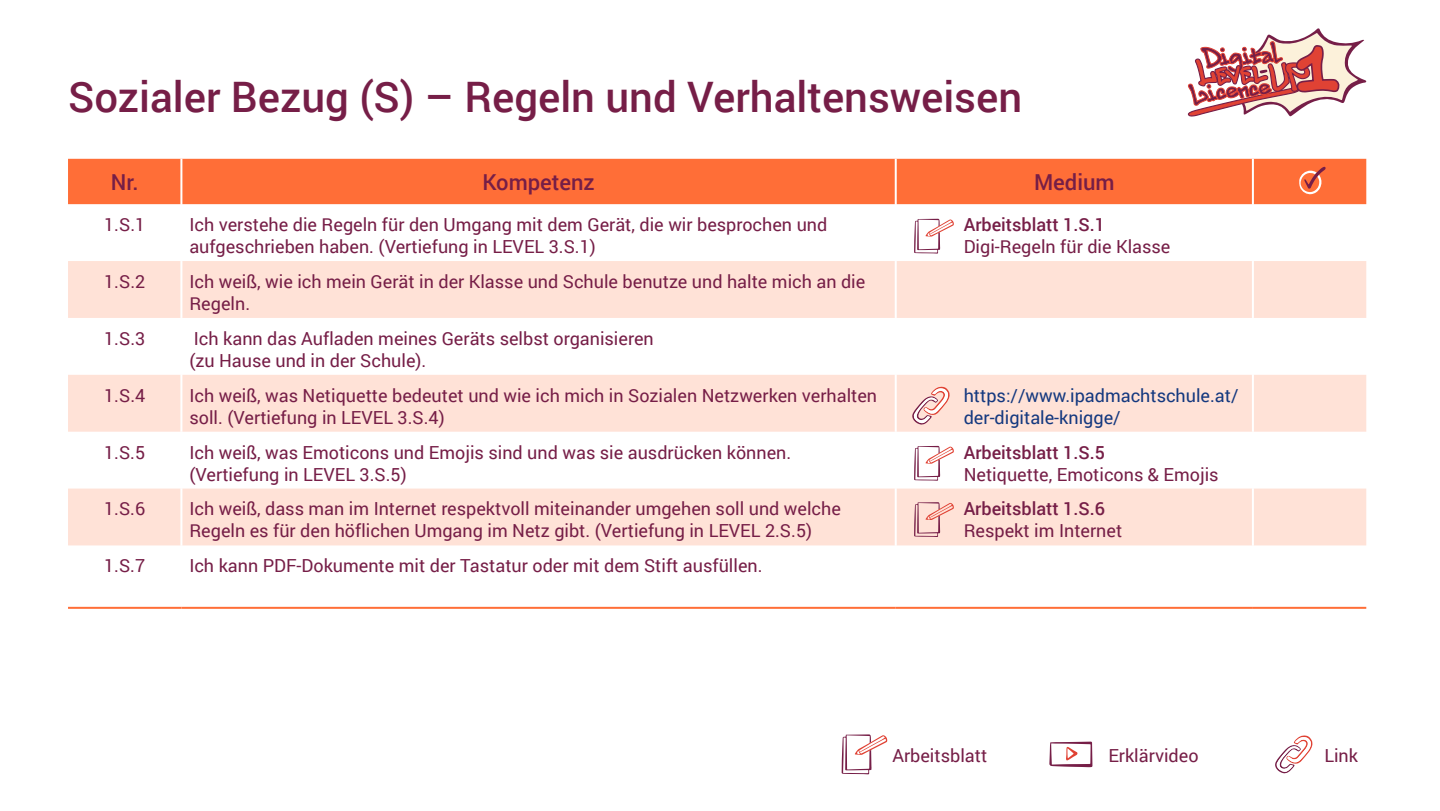
<style>
.page{position:relative;width:1440px;height:811px;background:#fff}
.page>*{position:absolute;margin:0;border:0;box-sizing:border-box;transform-origin:0 0}
.t1{font:500 42px "Roboto";color:#761e47}
.t2{font:500 22px "Roboto";color:#761e47}
.t3{font:18px/22px "Roboto";color:#761e47}
.t4{font:500 18px "Roboto";color:#761e47}
.t5{font:18px/22px "Roboto";color:#14387f}
</style>
<div class="page">
<svg style="left:1049px;top:741px;width:43px;height:26px"></svg>
<svg style="left:842px;top:734px;width:45px;height:40px"></svg>
<svg style="left:1275px;top:735px;width:38px;height:38px"></svg>
<svg style="left:1188px;top:28px;width:178px;height:88px"></svg>
<div style="left:68px;top:159px;width:1298px;height:45px;background:#ff6e37"></div>
<div style="left:68px;top:261px;width:1298px;height:57px;background:#ffe2d7"></div>
<svg style="left:68px;top:375px;width:1298px;height:170px;fill:#ffe2d7"></svg>
<hr style="left:180px;top:159px;width:2px;height:45px;background:#fff">
<hr style="left:895px;top:159px;width:2px;height:45px;background:#fff">
<hr style="left:1252px;top:159px;width:2px;height:45px;background:#fff">
<hr style="left:180px;top:261px;width:2px;height:57px;background:#fff">
<hr style="left:895px;top:261px;width:2px;height:57px;background:#fff">
<hr style="left:1252px;top:261px;width:2px;height:57px;background:#fff">
<hr style="left:180px;top:375px;width:2px;height:57px;background:#fff">
<hr style="left:895px;top:375px;width:2px;height:57px;background:#fff">
<hr style="left:1252px;top:375px;width:2px;height:57px;background:#fff">
<hr style="left:180px;top:432px;width:2px;height:56px;background:#fff">
<hr style="left:895px;top:432px;width:2px;height:56px;background:#fff">
<hr style="left:1252px;top:432px;width:2px;height:56px;background:#fff">
<hr style="left:180px;top:488px;width:2px;height:57px;background:#fff">
<hr style="left:895px;top:488px;width:2px;height:57px;background:#fff">
<hr style="left:1252px;top:488px;width:2px;height:57px;background:#fff">
<hr style="left:68px;top:607px;width:113px;height:2px;background:#ff6e37">
<hr style="left:181px;top:607px;width:715px;height:2px;background:#ff6e37">
<hr style="left:896px;top:607px;width:357px;height:2px;background:#ff6e37">
<hr style="left:1253px;top:607px;width:113px;height:2px;background:#ff6e37">
<svg style="left:1299px;top:167px;width:27px;height:28px"></svg>
<svg style="left:912px;top:386px;width:38px;height:39px"></svg>
<svg style="left:914px;top:219px;width:40px;height:35px"></svg>
<svg style="left:914px;top:446px;width:40px;height:35px"></svg>
<svg style="left:914px;top:502px;width:40px;height:35px"></svg>
<h1 class="t1" style="left:68px;top:68px;width:956px">Sozialer Bezug (S) – Regeln und Verhaltensweisen</h1>
<p class="t2" style="left:111px;top:166px;width:29px">Nr.</p>
<p class="t2" style="left:482px;top:166px;width:114px">Kompetenz</p>
<p class="t2" style="left:1034px;top:166px;width:82px">Medium</p>
<p class="t3" style="left:104px;top:213px;width:43px">1.S.1</p>
<p class="t3" style="left:189px;top:213px;width:639px">Ich verstehe die Regeln für den Umgang mit dem Gerät, die wir besprochen und aufgeschrieben haben. (Vertiefung in LEVEL 3.S.1)</p>
<p class="t4" style="left:964px;top:212px;width:143px">Arbeitsblatt 1.S.1</p>
<p class="t3" style="left:964px;top:235px;width:208px">Digi-Regeln für die Klasse</p>
<p class="t3" style="left:104px;top:270px;width:43px">1.S.2</p>
<p class="t3" style="left:189px;top:270px;width:677px">Ich weiß, wie ich mein Gerät in der Klasse und Schule benutze und halte mich an die<br>Regeln.</p>
<p class="t3" style="left:104px;top:327px;width:43px">1.S.3</p>
<p class="t3" style="left:189px;top:327px;width:466px">Ich kann das Aufladen meines Geräts selbst organisieren (zu Hause und in der Schule).</p>
<p class="t3" style="left:104px;top:383px;width:43px">1.S.4</p>
<p class="t3" style="left:189px;top:383px;width:689px">Ich weiß, was Netiquette bedeutet und wie ich mich in Sozialen Netzwerken verhalten soll. (Vertiefung in LEVEL 3.S.4)</p>
<p class="t5" style="left:964px;top:383px;width:276px">https://www.ipadmachtschule.at/ der-digitale-knigge/</p>
<p class="t3" style="left:104px;top:440px;width:43px">1.S.5</p>
<p class="t3" style="left:189px;top:440px;width:603px">Ich weiß, was Emoticons und Emojis sind und was sie ausdrücken können. (Vertiefung in LEVEL 3.S.5)</p>
<p class="t4" style="left:964px;top:439px;width:143px">Arbeitsblatt 1.S.5</p>
<p class="t3" style="left:964px;top:462px;width:256px">Netiquette, Emoticons &amp; Emojis</p>
<p class="t3" style="left:104px;top:497px;width:43px">1.S.6</p>
<p class="t3" style="left:189px;top:497px;width:653px">Ich weiß, dass man im Internet respektvoll miteinander umgehen soll und welche<br>Regeln es für den höflichen Umgang im Netz gibt. (Vertiefung in LEVEL 2.S.5)</p>
<p class="t4" style="left:964px;top:496px;width:143px">Arbeitsblatt 1.S.6</p>
<p class="t3" style="left:964px;top:519px;width:160px">Respekt im Internet</p>
<p class="t3" style="left:104px;top:554px;width:43px">1.S.7</p>
<p class="t3" style="left:189px;top:554px;width:575px">Ich kann PDF-Dokumente mit der Tastatur oder mit dem Stift ausfüllen.</p>
<p class="t3" style="left:892px;top:743px;width:96px">Arbeitsblatt</p>
<p class="t3" style="left:1108px;top:743px;width:92px">Erklärvideo</p>
<p class="t3" style="left:1324px;top:743px;width:35px">Link</p>
</div>
